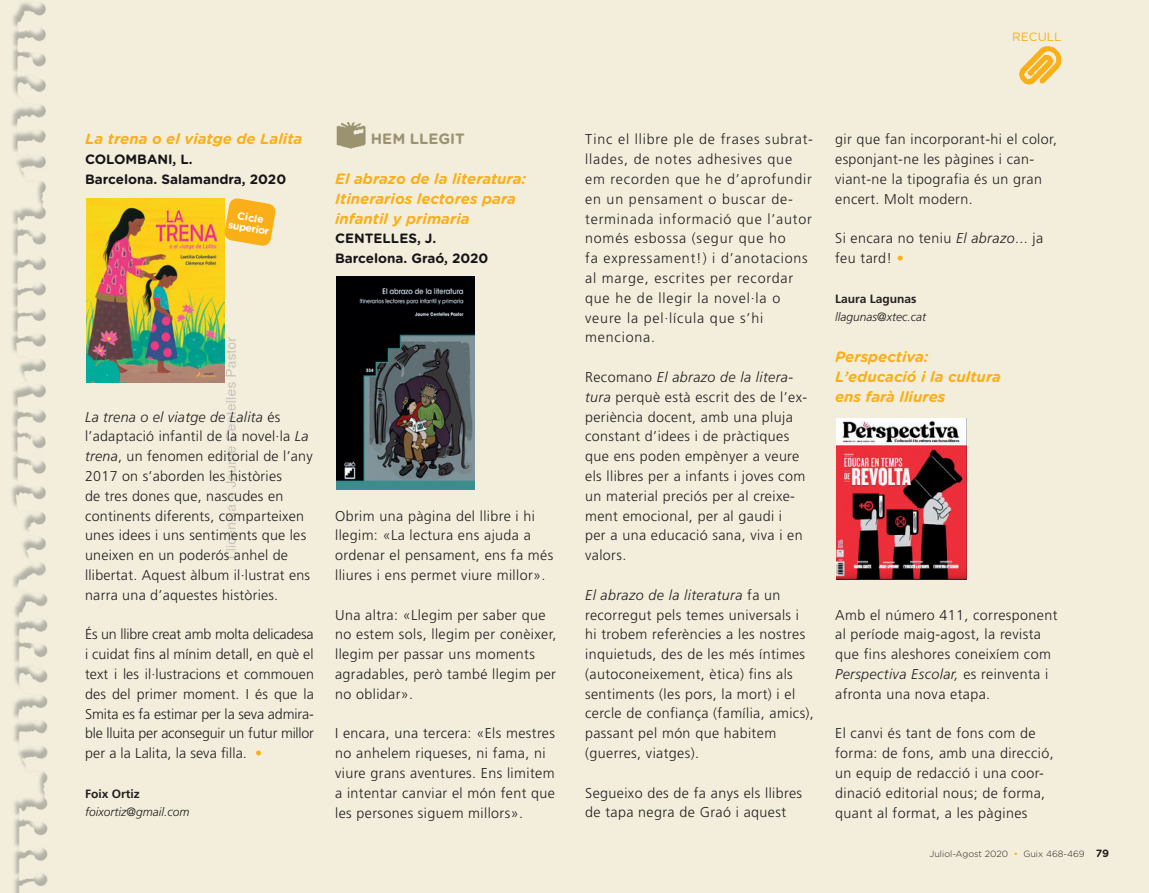
<style>
.page{position:relative;width:1149px;height:893px;background:#fff}
.page>*{position:absolute;margin:0;border:0;box-sizing:border-box;transform-origin:0 0}
.t1{font:italic 700 15px/19.8px "Gotham Rounded";color:#faaf18}
.t2{font:700 15px "Gotham Rounded";color:#9b9370}
.t3{font:300 14.25px/19.8px "Frutiger LT Std";letter-spacing:.03em;color:#231f20}
.t4{font:300 14.25px/19.8px "Frutiger LT Std";letter-spacing:.06em;color:#231f20}
.t5{font:700 13.5px/19.8px "Gotham Rounded";color:#171419}
.t6{font:italic 300 12px "Frutiger LT Std";color:#231f20}
.t7{font:700 12px "Frutiger LT Std";color:#231f20}
.t8{font:12px "Gotham Rounded";color:#faaf18}
.t9{font:700 10.5px/10.5px "Gotham Rounded";color:#fff;text-align:center}
.t10{font:300 9px "Gotham Rounded";color:#231f20}
.s1{font-style:italic}
.s2{color:#faaf18}
.s3{font-weight:400;color:#faaf18}
.s4{font-weight:700;font-size:10.5px}
</style>
<div class="page">
<div style="left:0;top:0;width:1148px;height:893px;background:#f3eedc"></div>
<img style="left:11px;top:2px;width:37px;height:891px">
<img style="left:86px;top:199px;width:137px;height:184px">
<img style="left:925px;top:418px;width:40px;height:161px">
<img style="left:1019px;top:46px;width:43px;height:39px">
<img style="left:223px;top:122px;width:702px;height:458px">
<p class="t8" style="left:1011px;top:28px;width:51px">RECULL</p>
<p class="t1" style="left:85px;top:129px;width:219px">La trena o el viatge de Lalita</p>
<p class="t5" style="left:85px;top:149px;width:202px">COLOMBANI, L.<br>Barcelona. Salamandra, 2020</p>
<p class="t9" style="left:231px;top:208px;width:43px;rotate:10deg">Cicle superior</p>
<p class="t2" style="left:371px;top:128px;width:96px">HEM LLEGIT</p>
<p class="t1" style="left:335px;top:168px;width:193px">El abrazo de la literatura:<br>Itinerarios lectores para infantil y primaria</p>
<p class="t5" style="left:335px;top:228px;width:155px">CENTELLES, J.<br>Barcelona. Graó, 2020</p>
<p class="t3" style="left:85px;top:407px;width:229px"><span class="s1">La trena o el viatge de Lalita</span> és l’adaptació infantil de la novel·la <span class="s1">La trena</span> , un fenomen editorial de l’any 2017 on s’aborden les històries<br>de tres dones que, nascudes en continents diferents, comparteixen unes idees i uns sentiments que les uneixen en un poderós anhel de llibertat. Aquest àlbum il·lustrat ens narra una d’aquestes històries.</p>
<p class="t3" style="left:85px;top:625px;width:230px;text-align:justify">És un llibre creat amb molta delicadesa i cuidat fins al mínim detall, en què el text i les il·lustracions et commouen des del primer moment. I és que la Smita es fa estimar per la seva admira&shy;ble lluita per aconseguir un futur millor per a la Lalita, la seva filla. <span class="s2">•</span></p>
<p class="t7" style="left:85px;top:787px;width:56px">Foix Ortiz</p>
<p class="t6" style="left:85px;top:805px;width:106px">foixortiz@gmail.com</p>
<p class="t3" style="left:335px;top:506px;width:219px">Obrim una pàgina del llibre i hi llegim: «La lectura ens ajuda a ordenar el pensament, ens fa més lliures i ens permet viure millor».</p>
<p class="t3" style="left:335px;top:605px;width:223px">Una altra: «Llegim per saber que no estem sols, llegim per conèixer, llegim per passar uns moments agradables, però també llegim per no oblidar».</p>
<p class="t3" style="left:335px;top:724px;width:221px">I encara, una tercera: «Els mestres no anhelem riqueses, ni fama, ni viure grans aventures. Ens limitem a intentar canviar el món fent que les persones siguem millors».</p>
<p class="t4" style="left:585px;top:130px;width:229px">Tinc el llibre ple de frases subrat&shy;llades, de notes adhesives que em recorden que he d’aprofundir en un pensament o buscar de&shy;terminada informació que l’autor només esbossa (segur que ho<br>fa expressament!) i d’anotacions al marge, escrites per recordar que he de llegir la novel·la o veure la pel·lícula que s’hi menciona.</p>
<p class="t3" style="left:585px;top:367px;width:223px">Recomano <span class="s1">El abrazo de la litera&shy;tura</span> perquè està escrit des de l’ex&shy;periència docent, amb una pluja constant d’idees i de pràctiques que ens poden empènyer a veure els llibres per a infants i joves com un material preciós per al creixe&shy;ment emocional, per al gaudi i<br>per a una educació sana, viva i en valors.</p>
<p class="t3" style="left:585px;top:585px;width:230px"><span class="s1">El abrazo de la literatura</span> fa un recorregut pels temes universals i hi trobem referències a les nostres inquietuds, des de les més íntimes (autoconeixement, ètica) fins als sentiments (les pors, la mort) i el cercle de confiança (família, amics), passant pel món que habitem (guerres, viatges).</p>
<p class="t3" style="left:585px;top:783px;width:218px">Segueixo des de fa anys els llibres de tapa negra de Graó i aquest</p>
<p class="t3" style="left:834px;top:130px;width:223px">gir que fan incorporant-hi el color, esponjant-ne les pàgines i can&shy;viant-ne la tipografia és un gran encert. Molt modern.</p>
<p class="t3" style="left:834px;top:229px;width:209px">Si encara no teniu <span class="s1">El abrazo</span>... ja feu tard! <span class="s2">•</span></p>
<p class="t7" style="left:834px;top:292px;width:83px">Laura Lagunas</p>
<p class="t6" style="left:834px;top:310px;width:92px">llagunas@xtec.cat</p>
<p class="t1" style="left:834px;top:346px;width:167px">Perspectiva:<br>L’educació i la cultura ens farà lliures</p>
<p class="t3" style="left:834px;top:605px;width:224px">Amb el número 411, corresponent al període maig-agost, la revista que fins aleshores coneixíem com<br><span class="s1">Perspectiva Escolar,</span> es reinventa i afronta una nova etapa.</p>
<p class="t3" style="left:834px;top:724px;width:220px">El canvi és tant de fons com de forma: de fons, amb una direcció, un equip de redacció i una coor&shy;dinació editorial nous; de forma, quant al format, a les pàgines</p>
<p class="t10" style="left:929px;top:848px;width:181px">Juliol-Agost 2020 <span class="s3">•</span> Guix 468-469 <span class="s4">79</span></p>
</div>
